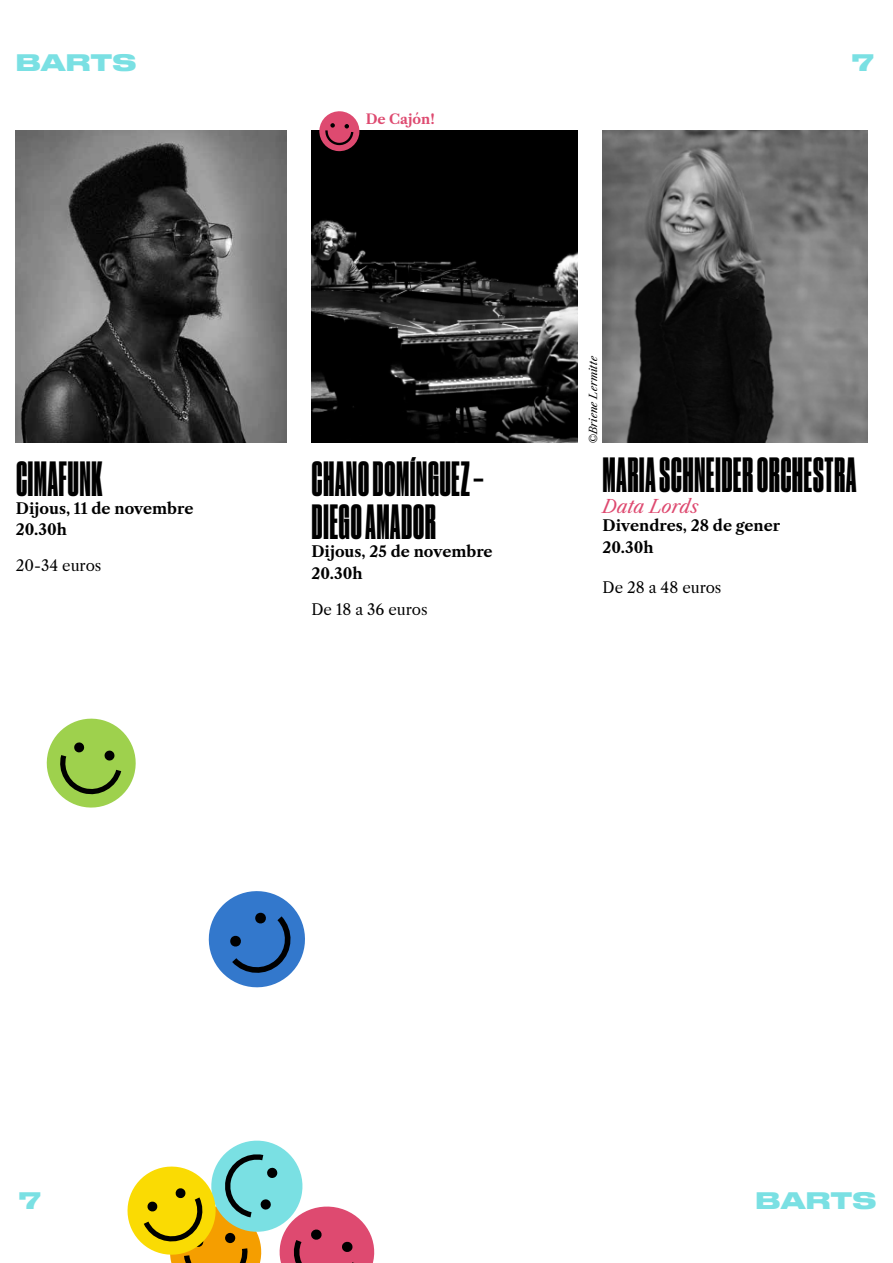
<style>
.page{position:relative;width:893px;height:1263px;background:#fff}
.page>*{position:absolute;margin:0;border:0;box-sizing:border-box;transform-origin:0 0}
.t1{font:46.5px/43.5px "Druk X Condensed Super";letter-spacing:.02em;color:#000}
.t2{font:700 22.5px "Druk Wide";letter-spacing:.02em;color:#7ae0e3}
.t3{font:italic 18px "Libre Caslon Text";color:#de4a70}
.t4{font:700 15px/21.6px "Libre Caslon Text";color:#000}
.t5{font:15px "Libre Caslon Text";color:#000}
.t6{font:700 13.5px "Libre Caslon Text";color:#de4a70}
.t7{font:italic 10.5px "Libre Caslon Text";letter-spacing:-.005em;color:#000}
</style>
<div class="page">
<img style="left:602px;top:130px;width:265px;height:312px">
<img style="left:16px;top:130px;width:270px;height:312px">
<img style="left:312px;top:130px;width:265px;height:312px">
<svg style="left:46px;top:718px;width:90px;height:90px"></svg>
<svg style="left:319px;top:111px;width:41px;height:41px;background:#b35069"></svg>
<svg style="left:208px;top:891px;width:97px;height:97px"></svg>
<svg style="left:127px;top:1140px;width:248px;height:123px"></svg>
<h2 class="t2" style="left:16px;top:44px;width:122px">BARTS</h2>
<h1 class="t1" style="left:16px;top:457px;width:88px">CIMAFUNK</h1>
<p class="t4" style="left:16px;top:498px;width:179px">Dijous, 11 de novembre<br>20.30h</p>
<p class="t5" style="left:16px;top:557px;width:87px">20-34 euros</p>
<p class="t6" style="left:366px;top:111px;width:71px">De Cajón!</p>
<h1 class="t1" style="left:312px;top:457px;width:173px">CHANO DOMÍNGUEZ –<br>DIEGO AMADOR</h1>
<p class="t4" style="left:311px;top:541px;width:183px">Dijous, 25 de novembre<br>20.30h</p>
<p class="t5" style="left:311px;top:600px;width:118px">De 18 a 36 euros</p>
<p class="t7" style="left:587px;top:444px;width:90px;rotate:-90deg">©Briene Lermitte</p>
<h2 class="t2" style="left:852px;top:44px;width:24px">7</h2>
<h1 class="t1" style="left:603px;top:453px;width:255px">MARIA SCHNEIDER ORCHESTRA</h1>
<p class="t3" style="left:602px;top:496px;width:98px">Data Lords</p>
<p class="t4" style="left:602px;top:515px;width:179px">Divendres, 28 de gener<br>20.30h</p>
<p class="t5" style="left:602px;top:578px;width:120px">De 28 a 48 euros</p>
<h2 class="t2" style="left:19px;top:1182px;width:24px">7</h2>
<h2 class="t2" style="left:756px;top:1182px;width:122px">BARTS</h2>
</div>
